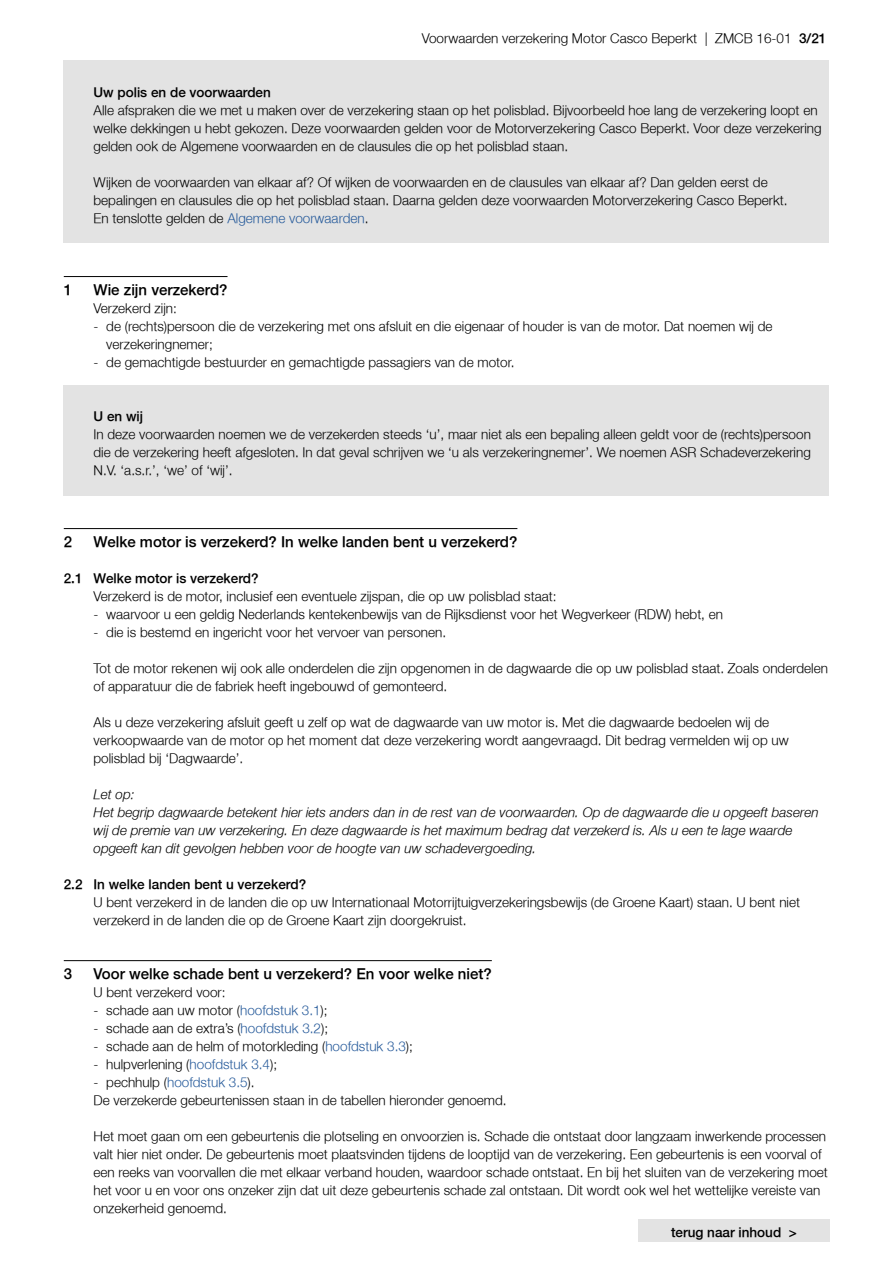
<style>
.page{position:relative;width:893px;height:1263px;background:#fff}
.page>*{position:absolute;margin:0;border:0;box-sizing:border-box;transform-origin:0 0}
.t1{font:300 15px "Fortis Helvetica";color:#000}
.t2{font:300 13.5px/18px "Fortis Helvetica";color:#000}
.t3{font:italic 300 13.5px/18px "Fortis Helvetica";color:#000}
.t4{font:300 13.5px "Fortis Helvetica";color:#000}
.s1{font-style:inherit}
.s2{color:#275b9b}
</style>
<div class="page">
<div style="left:638px;top:1219px;width:192px;height:23px;background:#e3e3e3"></div>
<div style="left:64px;top:61px;width:765px;height:20px;background:#e3e3e3"></div>
<div style="left:64px;top:79px;width:765px;height:21px;background:#e3e3e3"></div>
<div style="left:64px;top:97px;width:765px;height:56px;background:#e3e3e3"></div>
<div style="left:64px;top:151px;width:765px;height:20px;background:#e3e3e3"></div>
<div style="left:64px;top:169px;width:765px;height:56px;background:#e3e3e3"></div>
<div style="left:64px;top:223px;width:765px;height:20px;background:#e3e3e3"></div>
<hr style="left:64px;top:276px;width:164px;height:1px;background:#000">
<div style="left:64px;top:385px;width:765px;height:20px;background:#e3e3e3"></div>
<div style="left:64px;top:403px;width:765px;height:21px;background:#e3e3e3"></div>
<div style="left:64px;top:421px;width:765px;height:56px;background:#e3e3e3"></div>
<div style="left:64px;top:475px;width:765px;height:20px;background:#e3e3e3"></div>
<hr style="left:64px;top:528px;width:453px;height:1px;background:#000">
<hr style="left:64px;top:960px;width:428px;height:1px;background:#000">
<p class="t2" style="left:422px;top:29px;width:406px">Voorwaarden verzekering Motor Casco Beperkt | ZMCB 16-01 <span class="s1">3/21</span></p>
<p class="t4" style="left:94px;top:84px;width:179px">Uw polis en de voorwaarden</p>
<p class="t2" style="left:94px;top:101px;width:730px">Alle afspraken die we met u maken over de verzekering staan op het polisblad. Bijvoorbeeld hoe lang de verzekering loopt en welke dekkingen u hebt gekozen. Deze voorwaarden gelden voor de Motorverzekering Casco Beperkt. Voor deze verzekering gelden ook de Algemene voorwaarden en de clausules die op het polisblad staan.</p>
<p class="t2" style="left:94px;top:173px;width:696px">Wijken de voorwaarden van elkaar af? Of wijken de voorwaarden en de clausules van elkaar af? Dan gelden eerst de bepalingen en clausules die op het polisblad staan. Daarna gelden deze voorwaarden Motorverzekering Casco Beperkt.<br>En tenslotte gelden de <span class="s2">Algemene voorwaarden</span>.</p>
<p class="t1" style="left:64px;top:280px;width:10px">1</p>
<p class="t1" style="left:94px;top:280px;width:135px">Wie zijn verzekerd?</p>
<p class="t2" style="left:94px;top:299px;width:85px">Verzekerd zijn:</p>
<p class="t2" style="left:106px;top:317px;width:668px;text-indent:-13px">- de (rechts)persoon die de verzekering met ons afsluit en die eigenaar of houder is van de motor. Dat noemen wij de verzekeringnemer;</p>
<p class="t2" style="left:94px;top:353px;width:422px">- de gemachtigde bestuurder en gemachtigde passagiers van de motor.</p>
<p class="t4" style="left:94px;top:408px;width:51px">U en wij</p>
<p class="t2" style="left:94px;top:425px;width:719px;text-align:justify">In deze voorwaarden noemen we de verzekerden steeds ‘u’, maar niet als een bepaling alleen geldt voor de (rechts)persoon die de verzekering heeft afgesloten. In dat geval schrijven we ‘u als verzekeringnemer’. We noemen ASR Schadeverzekering N.V. ‘a.s.r.’, ‘we’ of ‘wij’.</p>
<p class="t1" style="left:64px;top:532px;width:10px">2</p>
<p class="t1" style="left:94px;top:532px;width:425px">Welke motor is verzekerd? In welke landen bent u verzekerd?</p>
<p class="t4" style="left:64px;top:570px;width:196px">2.1 Welke motor is verzekerd?</p>
<p class="t2" style="left:94px;top:587px;width:464px">Verzekerd is de motor, inclusief een eventuele zijspan, die op uw polisblad staat:</p>
<p class="t2" style="left:94px;top:605px;width:631px">- waarvoor u een geldig Nederlands kentekenbewijs van de Rijksdienst voor het Wegverkeer (RDW) hebt, en</p>
<p class="t2" style="left:94px;top:623px;width:354px">- die is bestemd en ingericht voor het vervoer van personen.</p>
<p class="t2" style="left:94px;top:659px;width:736px">Tot de motor rekenen wij ook alle onderdelen die zijn opgenomen in de dagwaarde die op uw polisblad staat. Zoals onderdelen of apparatuur die de fabriek heeft ingebouwd of gemonteerd.</p>
<p class="t2" style="left:94px;top:713px;width:697px">Als u deze verzekering afsluit geeft u zelf op wat de dagwaarde van uw motor is. Met die dagwaarde bedoelen wij de verkoopwaarde van de motor op het moment dat deze verzekering wordt aangevraagd. Dit bedrag vermelden wij op uw polisblad bij ‘Dagwaarde’.</p>
<p class="t3" style="left:94px;top:785px;width:727px">Let op:<br>Het begrip dagwaarde betekent hier iets anders dan in de rest van de voorwaarden. Op de dagwaarde die u opgeeft baseren wij de premie van uw verzekering. En deze dagwaarde is het maximum bedrag dat verzekerd is. Als u een te lage waarde opgeeft kan dit gevolgen hebben voor de hoogte van uw schadevergoeding.</p>
<p class="t4" style="left:64px;top:876px;width:244px">2.2 In welke landen bent u verzekerd?</p>
<p class="t2" style="left:94px;top:893px;width:708px">U bent verzekerd in de landen die op uw Internationaal Motorrijtuigverzekeringsbewijs (de Groene Kaart) staan. U bent niet verzekerd in de landen die op de Groene Kaart zijn doorgekruist.</p>
<p class="t1" style="left:64px;top:964px;width:10px">3</p>
<p class="t1" style="left:94px;top:964px;width:400px">Voor welke schade bent u verzekerd? En voor welke niet?</p>
<p class="t2" style="left:94px;top:983px;width:134px">U bent verzekerd voor:</p>
<p class="t2" style="left:94px;top:1001px;width:236px">- schade aan uw motor (<span class="s2">hoofdstuk 3.1</span>);</p>
<p class="t2" style="left:94px;top:1019px;width:236px">- schade aan de extra’s (<span class="s2">hoofdstuk 3.2</span>);</p>
<p class="t2" style="left:94px;top:1037px;width:321px">- schade aan de helm of motorkleding (<span class="s2">hoofdstuk 3.3</span>);</p>
<p class="t2" style="left:94px;top:1055px;width:185px">- hulpverlening (<span class="s2">hoofdstuk 3.4</span>);</p>
<p class="t2" style="left:94px;top:1073px;width:415px">- pechhulp (<span class="s2">hoofdstuk 3.5</span>).<br>De verzekerde gebeurtenissen staan in de tabellen hieronder genoemd.</p>
<p class="t2" style="left:94px;top:1127px;width:736px">Het moet gaan om een gebeurtenis die plotseling en onvoorzien is. Schade die ontstaat door langzaam inwerkende processen valt hier niet onder. De gebeurtenis moet plaatsvinden tijdens de looptijd van de verzekering. Een gebeurtenis is een voorval of een reeks van voorvallen die met elkaar verband houden, waardoor schade ontstaat. En bij het sluiten van de verzekering moet het voor u en voor ons onzeker zijn dat uit deze gebeurtenis schade zal ontstaan. Dit wordt ook wel het wettelijke vereiste van onzekerheid genoemd.</p>
<p class="t4" style="left:671px;top:1224px;width:127px">terug naar inhoud &gt;</p>
</div>
